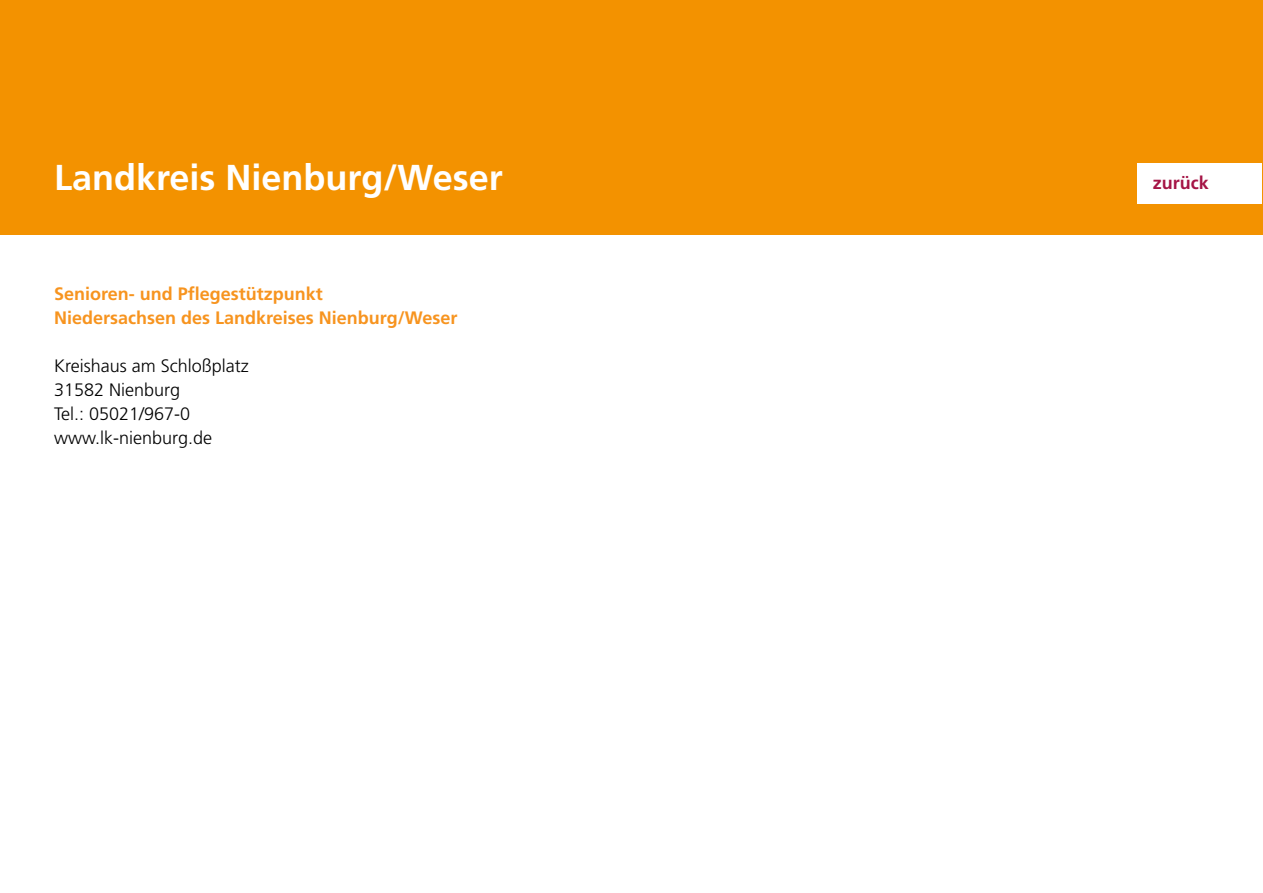
<style>
.page{position:relative;width:1263px;height:893px;background:#fff}
.page>*{position:absolute;margin:0;border:0;box-sizing:border-box;transform-origin:0 0}
.t1{font:700 36px "Frutiger";color:#fff}
.Stützpunktüberschrif{font:700 18px/24px "Frutiger";color:#f7941f}
.Zeiten{font:300 18px/24px "Frutiger";color:#000}
.t2{font:700 18px "Frutiger";color:#a51546}
</style>
<div class="page">
<div style="left:0;top:0;width:1263px;height:234px;background:#f39200"></div>
<div style="left:1138px;top:163px;width:124px;height:41px;background:#fff"></div>
<p class="t1" style="left:54px;top:156px;width:450px">Landkreis Nienburg/Weser</p>
<p class="Stützpunktüberschrif" style="left:54px;top:282px;width:405px">Senioren- und Pflegestützpunkt<br>Niedersachsen des Landkreises Nienburg/Weser</p>
<p class="Zeiten" style="left:54px;top:354px;width:196px">Kreishaus am Schloßplatz<br>31582 Nienburg</p>
<p class="Zeiten" style="left:54px;top:402px;width:138px">Tel.: 05021/967-0</p>
<p class="Zeiten" style="left:54px;top:426px;width:160px">www.lk-nienburg.de</p>
<p class="t2" style="left:1153px;top:173px;width:57px">zurück</p>
</div>
